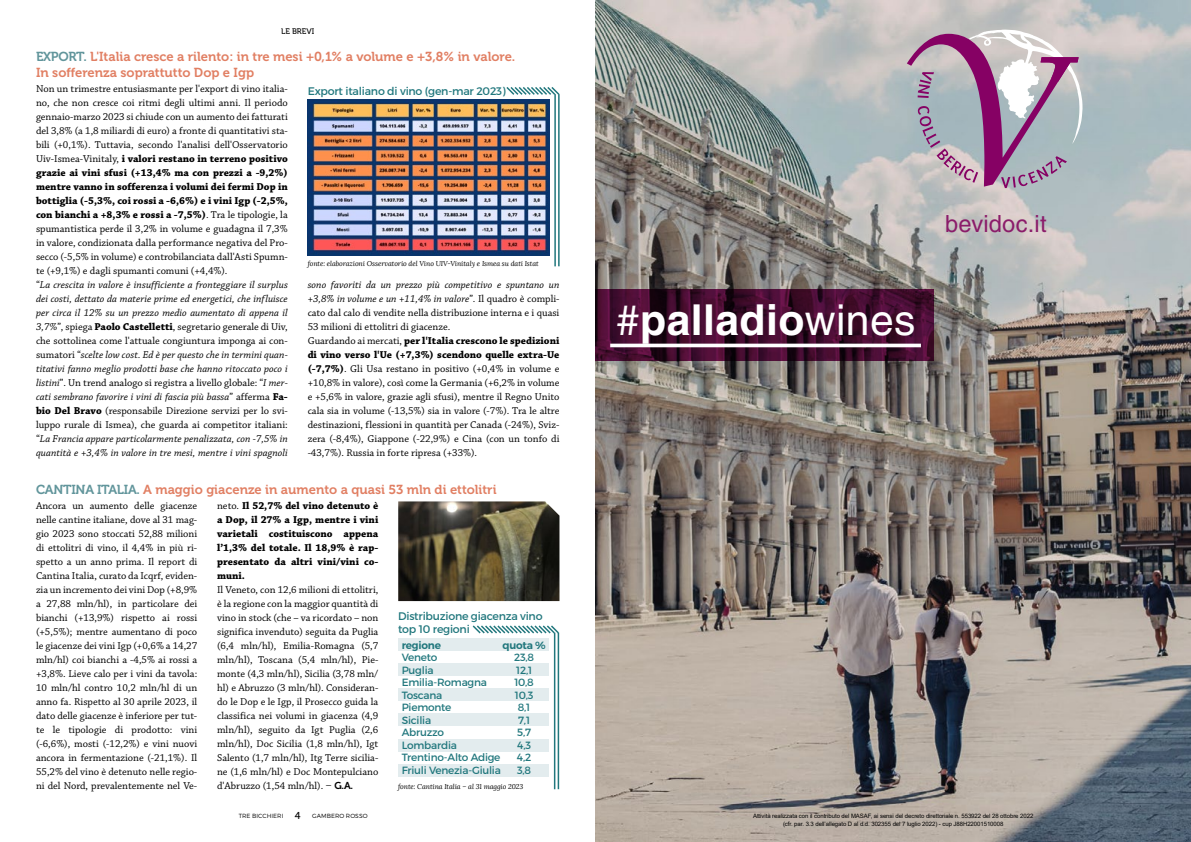
<style>
.page{position:relative;width:1191px;height:842px;background:#fff}
.page>*{position:absolute;margin:0;border:0;box-sizing:border-box;transform-origin:0 0}
.t1{font:700 42.6px "Helvetica LT Std";letter-spacing:.01em;color:#fff}
.t2{font:23.6px "Helvetica LT Std";letter-spacing:.01em;color:#8b1c6a}
.t3{font:13px/16px "Museo 700";color:#e17f63}
.t4{font:11px/13px "Montserrat";letter-spacing:-.02em;color:#21777d}
.t5{font:10.5px/14px "Chaparral Pro";color:#000;text-align:justify}
.t6{font:700 10.5px/14px "Chaparral Pro";color:#000;text-align:justify}
.t7{font:10.5px/12.5px "Montserrat";letter-spacing:-.02em;color:#21777d}
.t8{font:600 10.5px "Montserrat";letter-spacing:-.02em;color:#21777d}
.t9{font:8px "Museo 500";color:#000}
.t10{font:italic 7px "Lora";letter-spacing:-.01em;color:#000}
.t11{font:6px/8px "Arial";letter-spacing:-.01em;color:#000;text-align:center}
.t12{font:300 6px "Montserrat";letter-spacing:.01em;color:#000}
.s1{color:#61959b}
.s2{font-weight:700}
.s3{font-style:italic}
.s4{font-weight:400}
.s5{font-family:"Museo 300";font-size:10px}
.s6{font-family:"Museo 700";font-size:10px}
.s7{font-family:"Museo 500";font-weight:400;font-size:10px}
</style>
<div class="page">
<hr style="left:554px;top:633px;width:1px;height:156px;background:#21777d">
<hr style="left:557px;top:633px;width:2px;height:156px;background:#21777d">
<svg style="left:472px;top:625px;width:88px;height:10px"></svg>
<div style="left:398px;top:764px;width:151px;height:12px;background:#e3ecee"></div>
<div style="left:398px;top:739px;width:151px;height:12px;background:#e3ecee"></div>
<div style="left:398px;top:714px;width:151px;height:12px;background:#e3ecee"></div>
<div style="left:398px;top:689px;width:151px;height:12px;background:#e3ecee"></div>
<div style="left:398px;top:663px;width:151px;height:13px;background:#e3ecee"></div>
<div style="left:398px;top:638px;width:151px;height:13px;background:#e3ecee"></div>
<img style="left:398px;top:501px;width:161px;height:100px">
<img style="left:308px;top:99px;width:241px;height:157px">
<hr style="left:554px;top:94px;width:2px;height:172px;background:#21777d">
<hr style="left:558px;top:94px;width:1px;height:172px;background:#21777d">
<svg style="left:506px;top:87px;width:54px;height:9px"></svg>
<img style="left:595px;top:0;width:596px;height:842px">
<svg style="left:595px;top:289px;width:339px;height:72px;background:#410d2e"></svg>
<hr style="left:610px;top:344px;width:311px;height:3px;background:#fff">
<svg style="left:907px;top:29px;width:175px;height:159px;background:#b4a2b5"></svg>
<p class="t9" style="left:281px;top:27px;width:34px">LE BREVI</p>
<p class="t3" style="left:36px;top:48px;width:481px"><span class="s1">EXPORT.</span> L'Italia cresce a rilento: in tre mesi +0,1% a volume e +3,8% in valore.<br>In sofferenza soprattutto Dop e Igp</p>
<p class="t5" style="left:36px;top:82px;width:253px;text-align:left">Non un trimestre entusiasmante per l'export di vino italia&shy;no, che non cresce coi ritmi degli ultimi anni. Il periodo gennaio-marzo 2023 si chiude con un aumento dei fatturati del 3,8% (a 1,8 miliardi di euro) a fronte di quantitativi sta&shy;bili (+0,1%). Tuttavia, secondo l'analisi dell'Osservatorio Uiv-Ismea-Vinitaly, <span class="s2">i valori restano in terreno positivo grazie ai vini sfusi (+13,4% ma con prezzi a -9,2%) mentre vanno in sofferenza i volumi dei fermi Dop in bottiglia (-5,3%, coi rossi a -6,6%) e i vini Igp (-2,5%, con bianchi a +8,3% e rossi a -7,5%)</span>. Tra le tipologie, la spumantistica perde il 3,2% in volume e guadagna il 7,3% in valore, condizionata dalla performance negativa del Pro&shy;secco (-5,5% in volume) e controbilanciata dall'Asti Spumn&shy;te (+9,1%) e dagli spumanti comuni (+4,4%).<br>“<span class="s3">La crescita in valore è insufficiente a fronteggiare il surplus dei costi, dettato da materie prime ed energetici, che influisce per circa il 12% su un prezzo medio aumentato di appena il 3,7%</span>”, spiega <span class="s2">Paolo Castelletti</span>, segretario generale di Uiv, che sottolinea come l'attuale congiuntura imponga ai con&shy;sumatori “<span class="s3">scelte low cost. Ed è per questo che in termini quan&shy;titativi fanno meglio prodotti base che hanno ritoccato poco i listini</span>”. Un trend analogo si registra a livello globale: “<span class="s3">I mer&shy;cati sembrano favorire i vini di fascia più bassa</span>” afferma <span class="s2">Fa&shy;bio Del Bravo</span> (responsabile Direzione servizi per lo svi&shy;luppo rurale di Ismea), che guarda ai competitor italiani: “<span class="s3">La Francia appare particolarmente penalizzata, con -7,5% in quantità e +3,4% in valore in tre mesi, mentre i vini spagnoli</span></p>
<p class="t4" style="left:308px;top:84px;width:200px">Export italiano di vino (gen-mar 2023)</p>
<p class="t10" style="left:308px;top:260px;width:232px">fonte: elaborazioni Osservatorio del Vino UIV-Vinitaly e Ismea su dati Istat</p>
<p class="t5" style="left:308px;top:278px;width:253px;text-align:left"><span class="s3">sono favoriti da un prezzo più competitivo e spuntano un +3,8% in volume e un +11,4% in valore</span>”. Il quadro è compli&shy;cato dal calo di vendite nella distribuzione interna e i quasi 53 milioni di ettolitri di giacenze.<br>Guardando ai mercati, <span class="s2">per l'Italia crescono le spedizioni di vino verso l'Ue (+7,3%) scendono quelle extra-Ue (-7,7%)</span>. Gli Usa restano in positivo (+0,4% in volume e +10,8% in valore), così come la Germania (+6,2% in volume e +5,6% in valore, grazie agli sfusi), mentre il Regno Unito cala sia in volume (-13,5%) sia in valore (-7%). Tra le altre destinazioni, flessioni in quantità per Canada (-24%), Sviz&shy;zera (-8,4%), Giappone (-22,9%) e Cina (con un tonfo di -43,7%). Russia in forte ripresa (+33%).</p>
<p class="t3" style="left:36px;top:482px;width:462px"><span class="s1">CANTINA ITALIA.</span> A maggio giacenze in aumento a quasi 53 mln di ettolitri</p>
<p class="t5" style="left:36px;top:499px;width:163px">Ancora un aumento delle giacenze nelle cantine italiane, dove al 31 mag&shy;gio 2023 sono stoccati 52,88 milioni di ettolitri di vino, il 4,4% in più ri&shy;spetto a un anno prima. Il report di Cantina Italia, curato da Icqrf, eviden&shy;zia un incremento dei vini Dop (+8,9% a 27,88 mln/hl), in particolare dei bianchi (+13,9%) rispetto ai rossi (+5,5%); mentre aumentano di poco le giacenze dei vini Igp (+0,6% a 14,27 mln/hl) coi bianchi a -4,5% ai rossi a +3,8%. Lieve calo per i vini da tavola:<br>10 mln/hl contro 10,2 mln/hl di un anno fa. Rispetto al 30 aprile 2023, il dato delle giacenze è inferiore per tut&shy;te le tipologie di prodotto: vini (-6,6%), mosti (-12,2%) e vini nuovi ancora in fermentazione (-21,1%). Il 55,2% del vino è detenuto nelle regio&shy;ni del Nord, prevalentemente nel Ve-</p>
<p class="t6" style="left:217px;top:499px;width:163px"><span class="s4">neto.</span> Il 52,7% del vino detenuto è a Dop, il 27% a Igp, mentre i vini varietali costituiscono appena l’1,3% del totale. Il 18,9% è rap&shy;presentato da altri vini/vini co&shy;muni.</p>
<p class="t5" style="left:217px;top:583px;width:163px">Il Veneto, con 12,6 milioni di ettolitri, è la regione con la maggior quantità di vino in stock (che – va ricordato – non significa invenduto) seguita da Puglia (6,4 mln/hl), Emilia-Romagna (5,7 mln/hl), Toscana (5,4 mln/hl), Pie&shy;monte (4,3 mln/hl), Sicilia (3,78 mln/ hl) e Abruzzo (3 mln/hl). Consideran&shy;do le Dop e le Igp, il Prosecco guida la classifica nei volumi in giacenza (4,9 mln/hl), seguito da Igt Puglia (2,6 mln/hl), Doc Sicilia (1,8 mln/hl), Igt Salento (1,7 mln/hl), Itg Terre sicilia&shy;ne (1,6 mln/hl) e Doc Montepulciano d'Abruzzo (1,54 mln/hl). <span class="s5">–</span> <span class="s6">G.A.</span></p>
<p class="t12" style="left:239px;top:812px;width:130px">TRE BICCHIERI <span class="s7">4</span> GAMBERO ROSSO</p>
<p class="t4" style="left:398px;top:610px;width:146px">Distribuzione giacenza vino top 10 regioni</p>
<p class="t8" style="left:402px;top:638px;width:41px">regione</p>
<p class="t7" style="left:402px;top:651px;width:101px">Veneto<br>Puglia<br>Emilia-Romagna<br>Toscana<br>Piemonte<br>Sicilia<br>Abruzzo<br>Lombardia<br>Trentino-Alto Adige<br>Friuli Venezia-Giulia</p>
<p class="t8" style="left:502px;top:638px;width:45px">quota %</p>
<p class="t7" style="left:514px;top:651px;width:22px;text-align:center">23,8<br>12,1<br>10,8<br>10,3<br>8,1<br>7,1<br>5,7<br>4,3<br>4,2<br>3,8</p>
<p class="t10" style="left:398px;top:782px;width:127px">fonte: Cantina Italia – al 31 maggio 2023</p>
<h1 class="t1" style="left:616px;top:294px;width:301px"><span class="s4">#</span>palladio<span class="s4">wines</span></h1>
<h2 class="t2" style="left:945px;top:210px;width:103px">bevidoc.it</h2>
<p class="t11" style="left:753px;top:812px;width:282px">Attività realizzata con il contributo del MASAF, ai sensi del decreto direttoriale n. 553922 del 28 ottobre 2022 (cfr. par. 3.3 dell’allegato D al d.d. 302355 del 7 luglio 2022) - cup J88H22001510008</p>
</div>
